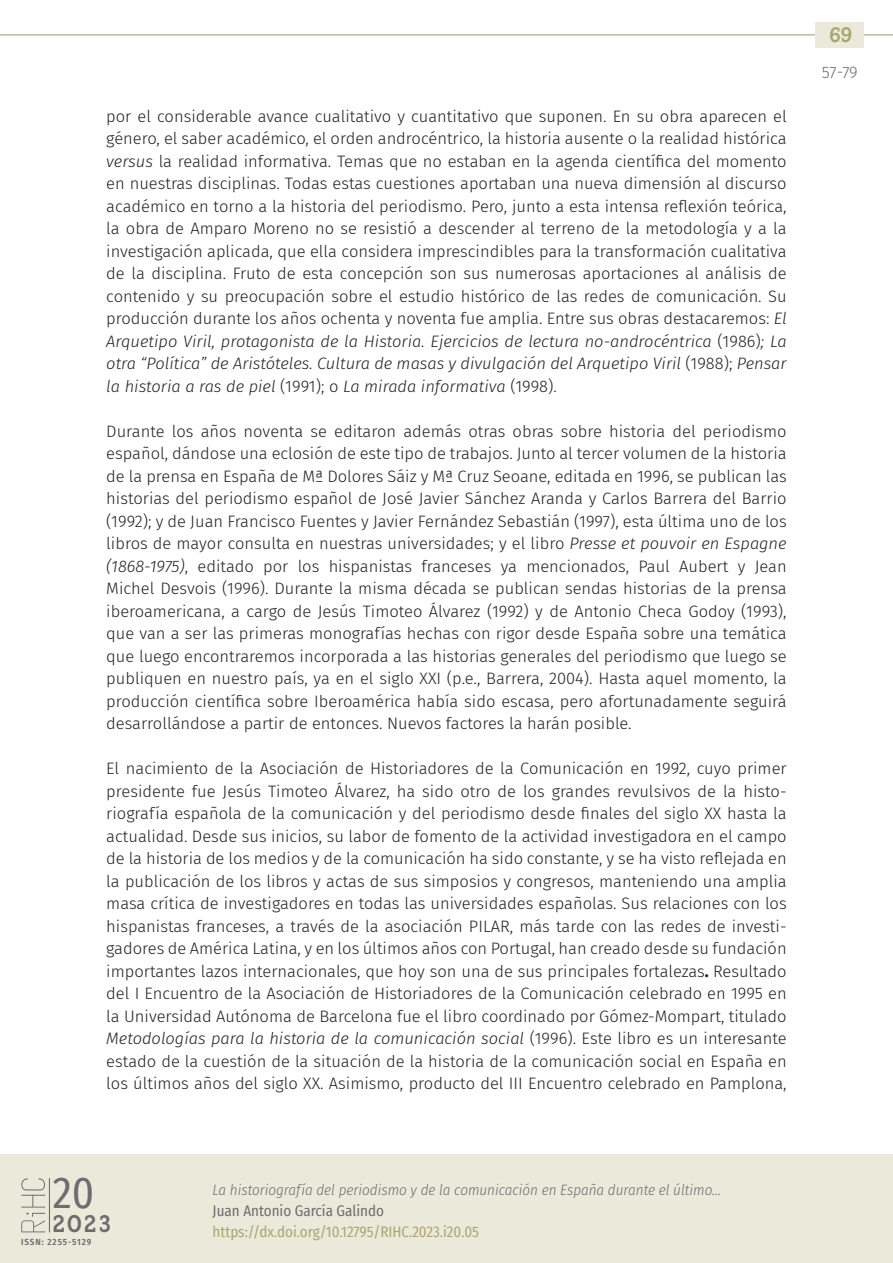
<style>
.page{position:relative;width:893px;height:1263px;background:#fff}
.page>*{position:absolute;margin:0;border:0;box-sizing:border-box;transform-origin:0 0}
.t1{font:43.2px "Fira Sans Condensed";color:#6c6d70}
.t2{font:600 24px "Gambero";color:#6c6d70}
.t3{font:600 21px "Gambero";color:#aaa671}
._00_bsc{font:300 16.5px/22.5px "Fira Sans";color:#231f20;text-align:justify}
.t4{font:300 16.5px "Fira Sans";color:#6c6d70}
.t5{font:italic 300 15px "Fira Sans Condensed";color:#6c6d70}
.t6{font:15px "Fira Sans Condensed";color:#aaa671}
.t7{font:15px "Fira Sans Condensed";color:#6c6d70}
.t8{font:600 9px "Fira Sans Condensed";letter-spacing:.1em;color:#6c6d70}
.s1{font-style:italic}
.s2{font-weight:700}
</style>
<div class="page">
<hr style="left:0;top:34px;width:893px;height:1px;background:#aea385">
<div style="left:816px;top:22px;width:48px;height:26px;background:#ebeada"></div>
<div style="left:0;top:1154px;width:893px;height:109px;background:#ebeada"></div>
<hr style="left:49px;top:1178px;width:1px;height:54px;background:#6c6d70">
<svg style="left:21px;top:1178px;width:24px;height:29px"></svg>
<svg style="left:21px;top:1213px;width:24px;height:19px"></svg>
<p class="_00_bsc" style="left:106px;top:105px;width:682px">por el considerable avance cualitativo y cuantitativo que suponen. En su obra aparecen el género, el saber académico, el orden androcéntrico, la historia ausente o la realidad histórica <span class="s1">versus</span> la realidad informativa. Temas que no estaban en la agenda científica del momento en nuestras disciplinas. Todas estas cuestiones aportaban una nueva dimensión al discurso académico en torno a la historia del periodismo. Pero, junto a esta intensa reflexión teórica, la obra de Amparo Moreno no se resistió a descender al terreno de la metodología y a la investigación aplicada, que ella considera imprescindibles para la transformación cualitativa de la disciplina. Fruto de esta concepción son sus numerosas aportaciones al análisis de contenido y su preocupación sobre el estudio histórico de las redes de comunicación. Su producción durante los años ochenta y noventa fue amplia. Entre sus obras destacaremos: <span class="s1">El Arquetipo Viril, protagonista de la Historia. Ejercicios de lectura no-androcéntrica</span> (1986)<span class="s1">; La otra “Política” de Aristóteles. Cultura de masas y divulgación del Arquetipo Viril</span> (1988); <span class="s1">Pensar la historia a ras de piel</span> (1991); o <span class="s1">La mirada informativa</span> (1998).</p>
<p class="_00_bsc" style="left:106px;top:420px;width:682px">Durante los años noventa se editaron además otras obras sobre historia del periodismo español, dándose una eclosión de este tipo de trabajos. Junto al tercer volumen de la historia de la prensa en España de Mª Dolores Sáiz y Mª Cruz Seoane, editada en 1996, se publican las historias del periodismo español de José Javier Sánchez Aranda y Carlos Barrera del Barrio (1992); y de Juan Francisco Fuentes y Javier Fernández Sebastián (1997), esta última uno de los libros de mayor consulta en nuestras universidades; y el libro <span class="s1">Presse et pouvoir en Espagne (1868-1975)</span>, editado por los hispanistas franceses ya mencionados, Paul Aubert y Jean Michel Desvois (1996). Durante la misma década se publican sendas historias de la prensa iberoamericana, a cargo de Jesús Timoteo Álvarez (1992) y de Antonio Checa Godoy (1993), que van a ser las primeras monografías hechas con rigor desde España sobre una temática que luego encontraremos incorporada a las historias generales del periodismo que luego se publiquen en nuestro país, ya en el siglo XXI (p.e., Barrera, 2004). Hasta aquel momento, la producción científica sobre Iberoamérica había sido escasa, pero afortunadamente seguirá desarrollándose a partir de entonces. Nuevos factores la harán posible.</p>
<p class="_00_bsc" style="left:106px;top:757px;width:682px">El nacimiento de la Asociación de Historiadores de la Comunicación en 1992, cuyo primer presidente fue Jesús Timoteo Álvarez, ha sido otro de los grandes revulsivos de la histo&shy;riografía española de la comunicación y del periodismo desde finales del siglo XX hasta la actualidad. Desde sus inicios, su labor de fomento de la actividad investigadora en el campo de la historia de los medios y de la comunicación ha sido constante, y se ha visto reflejada en la publicación de los libros y actas de sus simposios y congresos, manteniendo una amplia masa crítica de investigadores en todas las universidades españolas. Sus relaciones con los hispanistas franceses, a través de la asociación PILAR, más tarde con las redes de investi&shy;gadores de América Latina, y en los últimos años con Portugal, han creado desde su fundación importantes lazos internacionales, que hoy son una de sus principales fortalezas<span class="s2">.</span> Resultado del I Encuentro de la Asociación de Historiadores de la Comunicación celebrado en 1995 en la Universidad Autónoma de Barcelona fue el libro coordinado por Gómez-Mompart, titulado <span class="s1">Metodologías para la historia de la comunicación social</span> (1996). Este libro es un interesante estado de la cuestión de la situación de la historia de la comunicación social en España en los últimos años del siglo XX. Asimismo, producto del III Encuentro celebrado en Pamplona,</p>
<h1 class="t1" style="left:53px;top:1160px;width:43px">20</h1>
<h2 class="t2" style="left:53px;top:1209px;width:60px">2023</h2>
<p class="t8" style="left:21px;top:1234px;width:71px">ISSN: 2255-5129</p>
<p class="t5" style="left:213px;top:1179px;width:510px">La historiografía del periodismo y de la comunicación en España durante el último…</p>
<p class="t7" style="left:213px;top:1199px;width:173px">Juan Antonio García Galindo</p>
<p class="t6" style="left:213px;top:1220px;width:268px">https://dx.doi.org/10.12795/RIHC.2023.i20.05</p>
<p class="t3" style="left:829px;top:22px;width:24px">69</p>
<p class="t4" style="left:822px;top:60px;width:37px">57-79</p>
</div>
